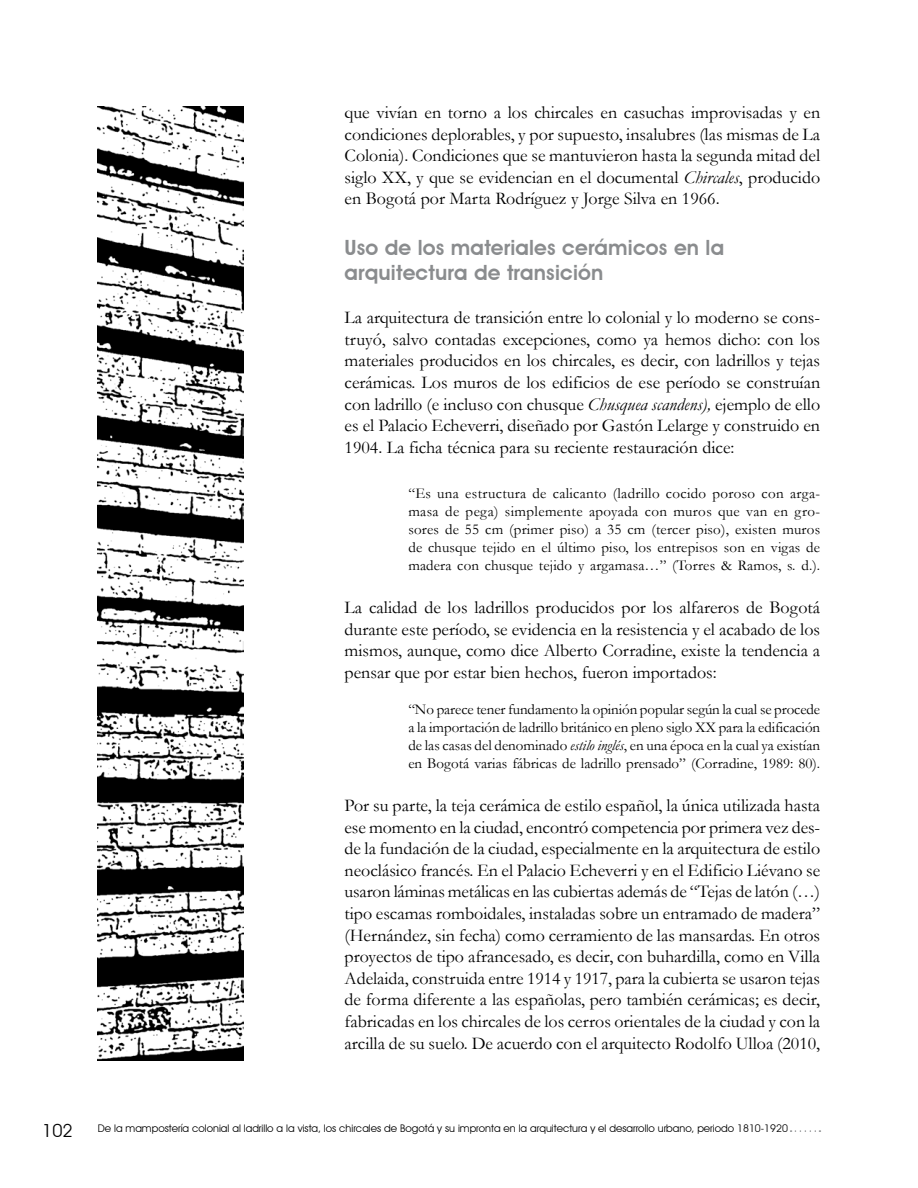
<style>
.page{position:relative;width:918px;height:1188px;background:#fff}
.page>*{position:absolute;margin:0;border:0;box-sizing:border-box;transform-origin:0 0}
.t1{font:600 21px/25.2px "Avant Garde IT Cby BT";letter-spacing:.01em;color:#8a8c8e}
.t2{font:18px/21.6px "Garamond";color:#000;text-align:justify}
.t3{font:18px "Avant Garde IT Cby BT";color:#000}
.t4{font:15px/18px "Garamond";color:#000;text-align:justify}
.t5{font:10.5px "Avant Garde IT Cby BT";color:#000}
.s1{font-style:italic}
</style>
<div class="page">
<svg style="left:791px;top:1130px;width:29px;height:2px"></svg>
<img style="left:98px;top:106px;width:146px;height:954px">
<p class="t2" style="left:345px;top:101px;width:477px">que vivían en torno a los chircales en casuchas improvisadas y en condiciones deplorables, y por supuesto, insalubres (las mismas de La Colonia). Condiciones que se mantuvieron hasta la segunda mitad del siglo XX, y que se evidencian en el documental <span class="s1">Chircales</span>, producido en Bogotá por Marta Rodríguez y Jorge Silva en 1966.</p>
<p class="t1" style="left:345px;top:235px;width:381px">Uso de los materiales cerámicos en la arquitectura de transición</p>
<p class="t2" style="left:345px;top:306px;width:477px">La arquitectura de transición entre lo colonial y lo moderno se cons&shy;truyó, salvo contadas excepciones, como ya hemos dicho: con los materiales producidos en los chircales, es decir, con ladrillos y tejas cerámicas. Los muros de los edificios de ese período se construían con ladrillo (e incluso con chusque <span class="s1">Chusquea scandens),</span> ejemplo de ello es el Palacio Echeverri, diseñado por Gastón Lelarge y construido en 1904. La ficha técnica para su reciente restauración dice:</p>
<p class="t4" style="left:408px;top:484px;width:413px">“Es una estructura de calicanto (ladrillo cocido poroso con arga&shy;masa de pega) simplemente apoyada con muros que van en gro&shy;sores de 55 cm (primer piso) a 35 cm (tercer piso), existen muros de chusque tejido en el último piso, los entrepisos son en vigas de madera con chusque tejido y argamasa…” (Torres &amp; Ramos, s. d.).</p>
<p class="t2" style="left:345px;top:596px;width:477px">La calidad de los ladrillos producidos por los alfareros de Bogotá durante este período, se evidencia en la resistencia y el acabado de los mismos, aunque, como dice Alberto Corradine, existe la tendencia a pensar que por estar bien hechos, fueron importados:</p>
<p class="t4" style="left:408px;top:700px;width:413px">“No parece tener fundamento la opinión popular según la cual se procede a la importación de ladrillo británico en pleno siglo XX para la edificación de las casas del denominado <span class="s1">estilo inglés</span>, en una época en la cual ya existían en Bogotá varias fábricas de ladrillo prensado” (Corradine, 1989: 80).</p>
<p class="t2" style="left:345px;top:794px;width:477px">Por su parte, la teja cerámica de estilo español, la única utilizada hasta ese momento en la ciudad, encontró competencia por primera vez des&shy;de la fundación de la ciudad, especialmente en la arquitectura de estilo neoclásico francés. En el Palacio Echeverri y en el Edificio Liévano se usaron láminas metálicas en las cubiertas además de “Tejas de latón (…) tipo escamas romboidales, instaladas sobre un entramado de madera” (Hernández, sin fecha) como cerramiento de las mansardas. En otros proyectos de tipo afrancesado, es decir, con buhardilla, como en Villa Adelaida, construida entre 1914 y 1917, para la cubierta se usaron tejas de forma diferente a las españolas, pero también cerámicas; es decir, fabricadas en los chircales de los cerros orientales de la ciudad y con la arcilla de su suelo. De acuerdo con el arquitecto Rodolfo Ulloa (2010,</p>
<p class="t3" style="left:42px;top:1120px;width:32px">102</p>
<p class="t5" style="left:98px;top:1122px;width:692px">De la mampostería colonial al ladrillo a la vista, los chircales de Bogotá y su impronta en la arquitectura y el desarrollo urbano, periodo 1810-1920</p>
</div>
